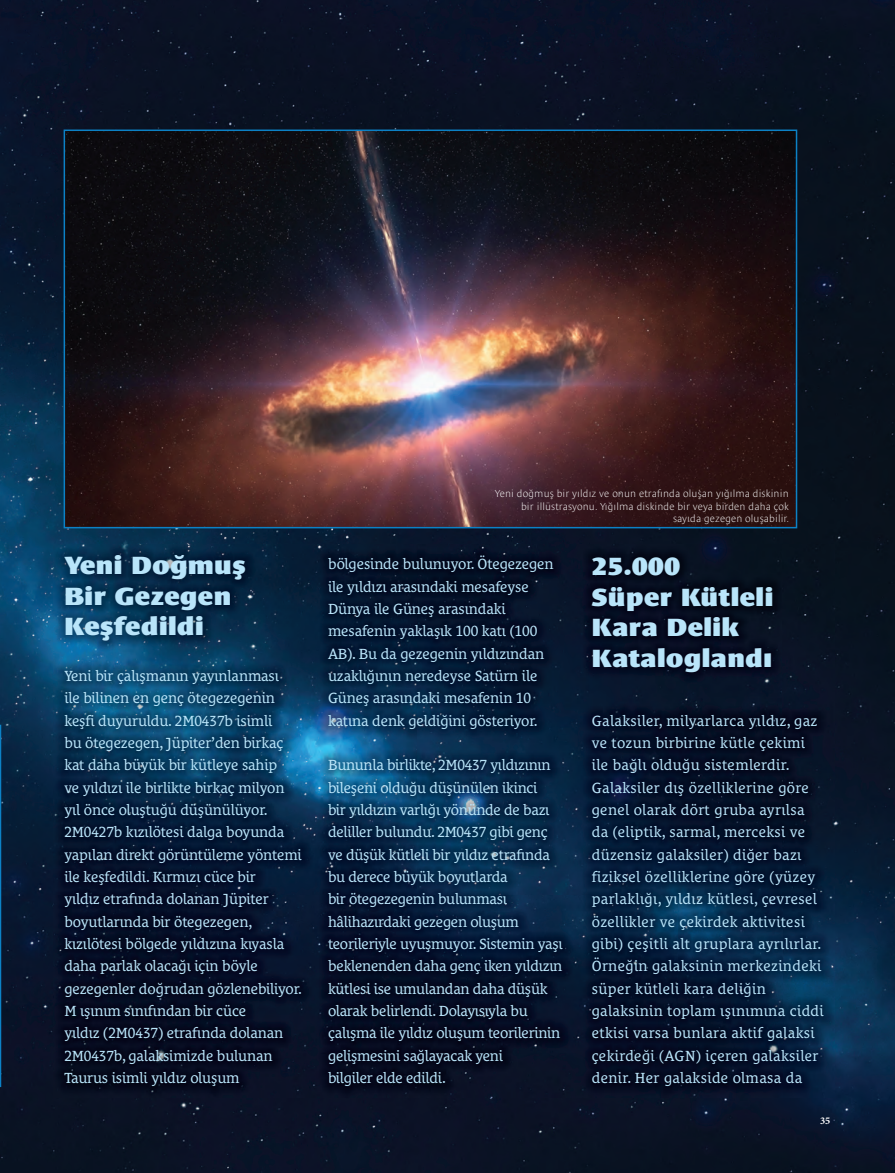
<style>
.page{position:relative;width:895px;height:1173px;background:#fff}
.page>*{position:absolute;margin:0;border:0;box-sizing:border-box;transform-origin:0 0}
.t1{font:900 25.5px/30.6px "Le Monde Sans Pro";letter-spacing:.02em;color:#b9e5fa}
.t2{font:15px/22.4px "Le Monde Courrier Pro";letter-spacing:-.01em;color:#b9e5fa}
.t3{font:15px/22.4px "Le Monde Courrier Pro";letter-spacing:.02em;color:#b9e5fa}
.t4{font:300 expanded 10.35px/12.5px "Le Monde Sans Pro";letter-spacing:.01em;color:#fff;text-align:right}
.t5{font:700 10.35px "Minion Pro";color:#fff}
</style>
<div class="page">
<img style="left:0;top:0;width:894px;height:1173px">
<img style="left:54px;top:544px;width:779px;height:553px">
<svg style="left:0;top:724px;width:1px;height:363px"></svg>
<img style="left:67px;top:132px;width:726px;height:393px">
<div style="left:64px;top:129px;width:732px;height:399px;border:2px solid #0c81c5"></div>
<h1 class="t1" style="left:64px;top:552px;width:183px">Yeni Doğmuş<br>Bir Gezegen<br>Keşfedildi</h1>
<p class="t2" style="left:64px;top:665px;width:239px">Yeni bir çalışmanın yayınlanması<br>ile bilinen en genç ötegezegenin keşfi duyuruldu. 2M0437b isimli<br>bu ötegezegen, Jüpiter’den birkaç kat daha büyük bir kütleye sahip<br>ve yıldızı ile birlikte birkaç milyon yıl önce oluştuğu düşünülüyor.<br>2M0427b kızılötesi dalga boyunda yapılan direkt görüntüleme yöntemi ile keşfedildi. Kırmızı cüce bir<br>yıldız etrafında dolanan Jüpiter boyutlarında bir ötegezegen, kızılötesi bölgede yıldızına kıyasla daha parlak olacağı için böyle gezegenler doğrudan gözlenebiliyor.<br>M ışınım sınıfından bir cüce<br>yıldız (2M0437) etrafında dolanan 2M0437b, galaksimizde bulunan Taurus isimli yıldız oluşum</p>
<p class="t4" style="left:494px;top:488px;width:296px">Yeni doğmuş bir yıldız ve onun etrafında oluşan yığılma diskinin bir illüstrasyonu. Yığılma diskinde bir veya birden daha çok sayıda gezegen oluşabilir.</p>
<p class="t2" style="left:328px;top:554px;width:227px">bölgesinde bulunuyor. Ötegezegen ile yıldızı arasındaki mesafeyse<br>Dünya ile Güneş arasındaki mesafenin yaklaşık 100 katı (100<br>AB). Bu da gezegenin yıldızından uzaklığının neredeyse Satürn ile<br>Güneş arasındaki mesafenin 10 katına denk geldiğini gösteriyor.</p>
<p class="t2" style="left:328px;top:755px;width:236px">Bununla birlikte, 2M0437 yıldızının bileşeni olduğu düşünülen ikinci<br>bir yıldızın varlığı yönünde de bazı deliller bulundu. 2M0437 gibi genç ve düşük kütleli bir yıldız etrafında bu derece büyük boyutlarda<br>bir ötegezegenin bulunması hâlihazırdaki gezegen oluşum teorileriyle uyuşmuyor. Sistemin yaşı beklenenden daha genç iken yıldızın kütlesi ise umulandan daha düşük olarak belirlendi. Dolayısıyla bu çalışma ile yıldız oluşum teorilerinin gelişmesini sağlayacak yeni<br>bilgiler elde edildi.</p>
<h1 class="t1" style="left:591px;top:553px;width:183px">25.000<br>Süper Kütleli<br>Kara Delik<br>Kataloglandı</h1>
<p class="t3" style="left:591px;top:710px;width:233px">Galaksiler, milyarlarca yıldız, gaz ve tozun birbirine kütle çekimi ile bağlı olduğu sistemlerdir.<br>Galaksiler dış özelliklerine göre genel olarak dört gruba ayrılsa da (eliptik, sarmal, merceksi ve düzensiz galaksiler) diğer bazı fiziksel özelliklerine göre (yüzey parlaklığı, yıldız kütlesi, çevresel özellikler ve çekirdek aktivitesi gibi) çeşitli alt gruplara ayrılırlar.<br>Örneğin galaksinin merkezindeki süper kütleli kara deliğin galaksinin toplam ışınımına ciddi etkisi varsa bunlara aktif galaksi çekirdeği (AGN) içeren galaksiler denir. Her galakside olmasa da</p>
<p class="t5" style="left:819px;top:1114px;width:12px">35</p>
</div>
